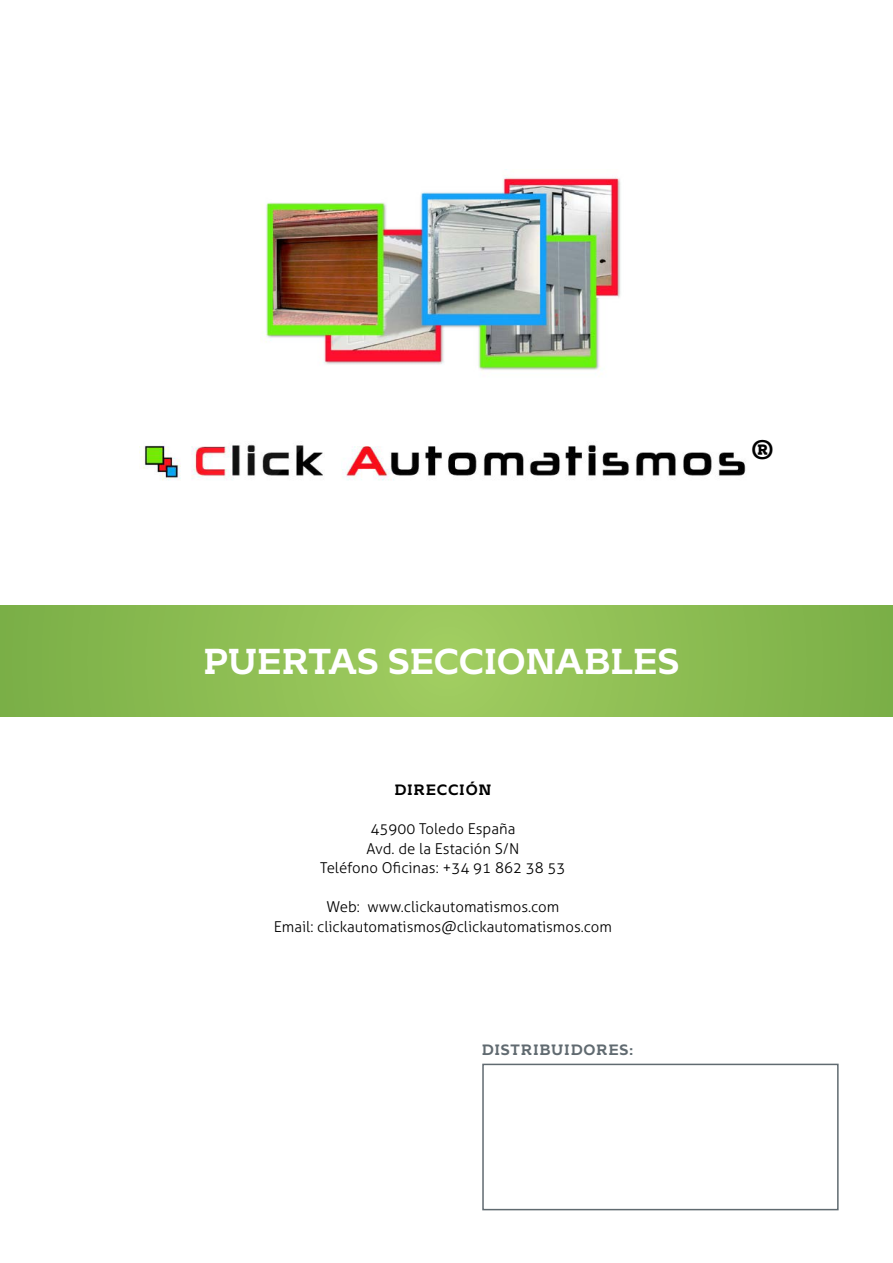
<style>
.page{position:relative;width:893px;height:1263px;background:#fff}
.page>*{position:absolute;margin:0;border:0;box-sizing:border-box;transform-origin:0 0}
.t1{font:700 36px "Kontrapunkt Bob";letter-spacing:-.01em;color:#fff}
.t2{font:700 27px "Kontrapunkt Bob";color:#000}
.t3{font:300 15px/19.5px "Aller";color:#000;text-align:center}
.t4{font:700 15px "Kontrapunkt Bob";letter-spacing:.05em;color:#606a70}
.t5{font:700 15px "Kontrapunkt Bob";letter-spacing:.05em;color:#000}
</style>
<div class="page">
<div style="left:482px;top:1064px;width:357px;height:146px;background:#fff;border:2px solid #606a70"></div>
<img style="left:265px;top:169px;width:356px;height:202px">
<svg style="left:0;top:606px;width:893px;height:110px;background:#8dbd53"></svg>
<img style="left:139px;top:442px;width:607px;height:39px">
<h2 class="t2" style="left:751px;top:434px;width:24px">®</h2>
<h1 class="t1" style="left:203px;top:641px;width:478px">PUERTAS SECCIONABLES</h1>
<p class="t5" style="left:394px;top:781px;width:99px">DIRECCIÓN</p>
<p class="t3" style="left:320px;top:819px;width:247px">45900 Toledo España<br>Avd. de la Estación S/N<br>Teléfono Oficinas: +34 91 862 38 53</p>
<p class="t3" style="left:274px;top:897px;width:340px">Web: www.clickautomatismos.com<br>Email: clickautomatismos@clickautomatismos.com</p>
<p class="t4" style="left:482px;top:1041px;width:153px">DISTRIBUIDORES:</p>
</div>
